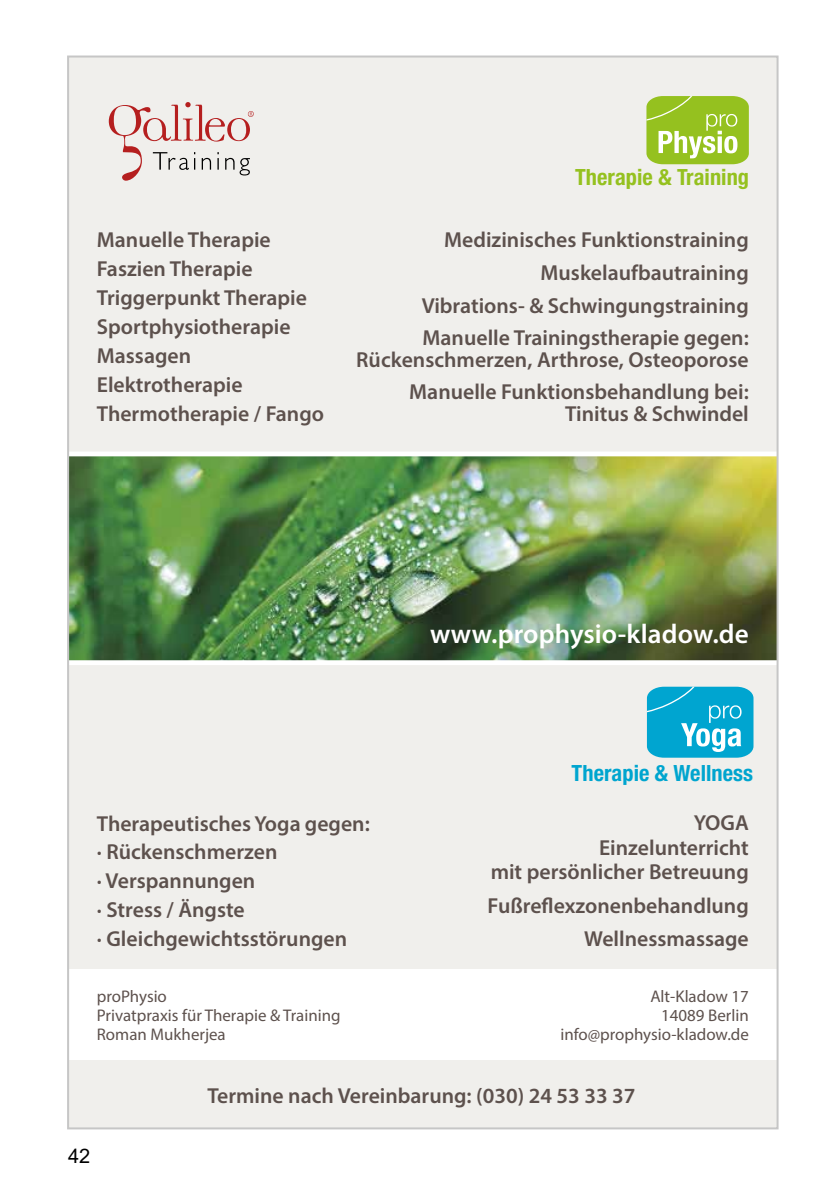
<style>
.page{position:relative;width:840px;height:1191px;background:#fff}
.page>*{position:absolute;margin:0;border:0;box-sizing:border-box;transform-origin:0 0}
.t1{font:600 27.2px "Myriad Pro";letter-spacing:.005em;color:#fff}
.t2{font:700 condensed 22.4px "Helvetica Neue LT Std";color:#95c11f}
.t3{font:700 condensed 22.4px "Helvetica Neue LT Std";color:#00a5cf}
.t4{font:600 21.8px/29px "Myriad Pro";color:#5d514d;text-align:right}
.t5{font:20px "Arial";color:#000}
.t6{font:16.8px/19.4px "Myriad Pro";color:#5d514d}
</style>
<div class="page">
<div style="left:68px;top:1060px;width:709px;height:68px;background:#f0efec"></div>
<div style="left:68px;top:656px;width:709px;height:312px;background:#f0efec"></div>
<div style="left:68px;top:57px;width:709px;height:402px;background:#f0efec"></div>
<svg style="left:646px;top:686px;width:107px;height:71px;background:#27b2d6"></svg>
<img style="left:70px;top:456px;width:705px;height:204px">
<svg style="left:109px;top:102px;width:144px;height:79px"></svg>
<svg style="left:646px;top:96px;width:102px;height:68px;background:#a7cb46"></svg>
<div style="left:68px;top:451px;width:709px;height:5px;background:#fff"></div>
<div style="left:68px;top:660px;width:709px;height:5px;background:#fff"></div>
<p class="t2" style="left:575px;top:163px;width:175px">Therapie &amp; Training</p>
<p class="t4" style="left:97px;top:225px;width:229px;text-align:left">Manuelle Therapie<br>Faszien Therapie<br>Triggerpunkt Therapie<br>Sportphysiotherapie<br>Massagen<br>Elektrotherapie<br>Thermotherapie / Fango</p>
<p class="t4" style="left:421px;top:223px;width:328px;line-height:32.6px">Medizinisches Funktionstraining Muskelaufbautraining<br>Vibrations- &amp; Schwingungstraining Manuelle Trainingstherapie gegen:</p>
<p class="t4" style="left:356px;top:343px;width:394px;line-height:32.6px">Rückenschmerzen, Arthrose, Osteoporose<br>Manuelle Funktionsbehandlung bei:</p>
<p class="t4" style="left:565px;top:399px;width:185px">Tinitus &amp; Schwindel</p>
<p class="t1" style="left:430px;top:616px;width:320px">www.prophysio-kladow.de</p>
<p class="t3" style="left:571px;top:759px;width:183px">Therapie &amp; Wellness</p>
<p class="t4" style="left:97px;top:808px;width:274px;text-align:left">Therapeutisches Yoga gegen: · Rückenschmerzen<br>· Verspannungen<br>· Stress / Ängste<br>· Gleichgewichtsstörungen</p>
<p class="t4" style="left:490px;top:810px;width:259px;line-height:24.2px">YOGA<br>Einzelunterricht<br>mit persönlicher Betreuung</p>
<p class="t4" style="left:487px;top:887px;width:262px;line-height:33.8px">Fußreflexzonenbehandlung<br>Wellnessmassage</p>
<p class="t6" style="left:97px;top:986px;width:245px">proPhysio<br>Privatpraxis für Therapie &amp; Training<br>Roman Mukherjea</p>
<p class="t6" style="left:560px;top:986px;width:190px;text-align:right">Alt-Kladow 17<br>14089 Berlin info@prophysio-kladow.de</p>
<p class="t5" style="left:68px;top:1141px;width:24px">42</p>
<p class="t4" style="left:207px;top:1080px;width:429px">Termine nach Vereinbarung: (030) 24 53 33 37</p>
</div>
